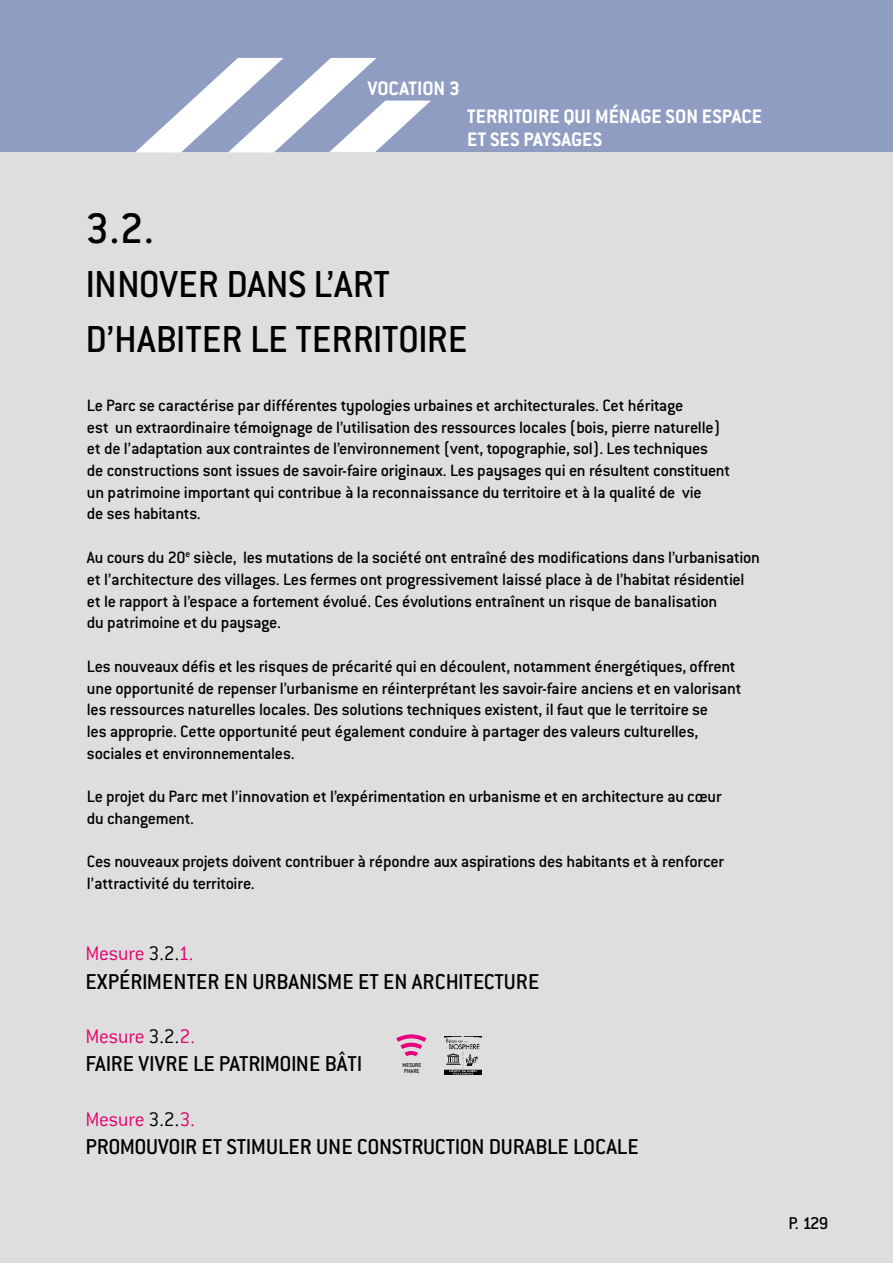
<style>
.page{position:relative;width:893px;height:1263px;background:#fff}
.page>*{position:absolute;margin:0;border:0;box-sizing:border-box;transform-origin:0 0}
.t1{font:500 46.8px "Conduit ITC";color:#000}
.t2{font:500 41.25px/54.3px "Conduit ITC";color:#000}
.t3{font:500 23.7px "Conduit ITC";color:#000}
.t4{font:300 21.6px "Conduit ITC";color:#e6006d}
.t5{font:700 21.45px/23.4px "Conduit ITC";color:#fff}
.t6{font:500 18.75px "Conduit ITC";color:#000}
.t7{font:500 18px/21.8px "Conduit ITC";letter-spacing:-.015em;color:#000}
.t8{font:500 6.15px/5.8px "Conduit ITC";color:#000}
.s1{color:#000}
</style>
<div class="page">
<div style="left:0;top:0;width:893px;height:153px;background:#8f9dc3"></div>
<div style="left:0;top:153px;width:893px;height:1110px;background:#dededf"></div>
<svg style="left:135px;top:58px;width:296px;height:95px"></svg>
<svg style="left:396px;top:1034px;width:30px;height:22px"></svg>
<img style="left:445px;top:1037px;width:37px;height:37px">
<p class="t5" style="left:368px;top:76px;width:20px">VOCATION</p>
<p class="t5" style="left:449px;top:76px;width:12px">3</p>
<p class="t5" style="left:467px;top:104px;width:296px">TERRITOIRE QUI MÉNAGE SON ESPACE<br>ET SES PAYSAGES</p>
<h1 class="t1" style="left:86px;top:202px;width:70px">3.2.</h1>
<h2 class="t2" style="left:86px;top:257px;width:383px">Innover dans l’art d’habiter le territoire</h2>
<p class="t7" style="left:87px;top:394px;width:645px">Le Parc se caractérise par différentes typologies urbaines et architecturales. Cet héritage<br>est un extraordinaire témoignage de l’utilisation des ressources locales (bois, pierre naturelle) et de l’adaptation aux contraintes de l’environnement (vent, topographie, sol). Les techniques<br>de constructions sont issues de savoir-faire originaux. Les paysages qui en résultent constituent un patrimoine important qui contribue à la reconnaissance du territoire et à la qualité de vie<br>de ses habitants.</p>
<p class="t7" style="left:87px;top:546px;width:674px">Au cours du 20<sup>e</sup> siècle, les mutations de la société ont entraîné des modifications dans l’urbanisation et l’architecture des villages. Les fermes ont progressivement laissé place à de l’habitat résidentiel et le rapport à l’espace a fortement évolué. Ces évolutions entraînent un risque de banalisation<br>du patrimoine et du paysage.</p>
<p class="t7" style="left:87px;top:655px;width:656px">Les nouveaux défis et les risques de précarité qui en découlent, notamment énergétiques, offrent une opportunité de repenser l’urbanisme en réinterprétant les savoir-faire anciens et en valorisant les ressources naturelles locales. Des solutions techniques existent, il faut que le territoire se<br>les approprie. Cette opportunité peut également conduire à partager des valeurs culturelles, sociales et environnementales.</p>
<p class="t7" style="left:87px;top:786px;width:636px">Le projet du Parc met l’innovation et l’expérimentation en urbanisme et en architecture au cœur du changement.</p>
<p class="t7" style="left:87px;top:851px;width:638px">Ces nouveaux projets doivent contribuer à répondre aux aspirations des habitants et à renforcer l’attractivité du territoire.</p>
<p class="t4" style="left:86px;top:942px;width:109px">Mesure <span class="s1">3.2.</span>1.</p>
<h3 class="t3" style="left:86px;top:968px;width:455px">Expérimenter en urbanisme et en architecture</h3>
<p class="t4" style="left:86px;top:1024px;width:111px">Mesure <span class="s1">3.2.</span>2.</p>
<h3 class="t3" style="left:86px;top:1051px;width:278px">Faire vivre le patrimoine bâti</h3>
<p class="t8" style="left:402px;top:1062px;width:20px">mesure phare</p>
<p class="t4" style="left:86px;top:1107px;width:111px">Mesure <span class="s1">3.2.</span>3.</p>
<h3 class="t3" style="left:86px;top:1133px;width:555px">Promouvoir et stimuler une construction durable locale</h3>
<p class="t6" style="left:788px;top:1213px;width:42px">P. 129</p>
</div>
